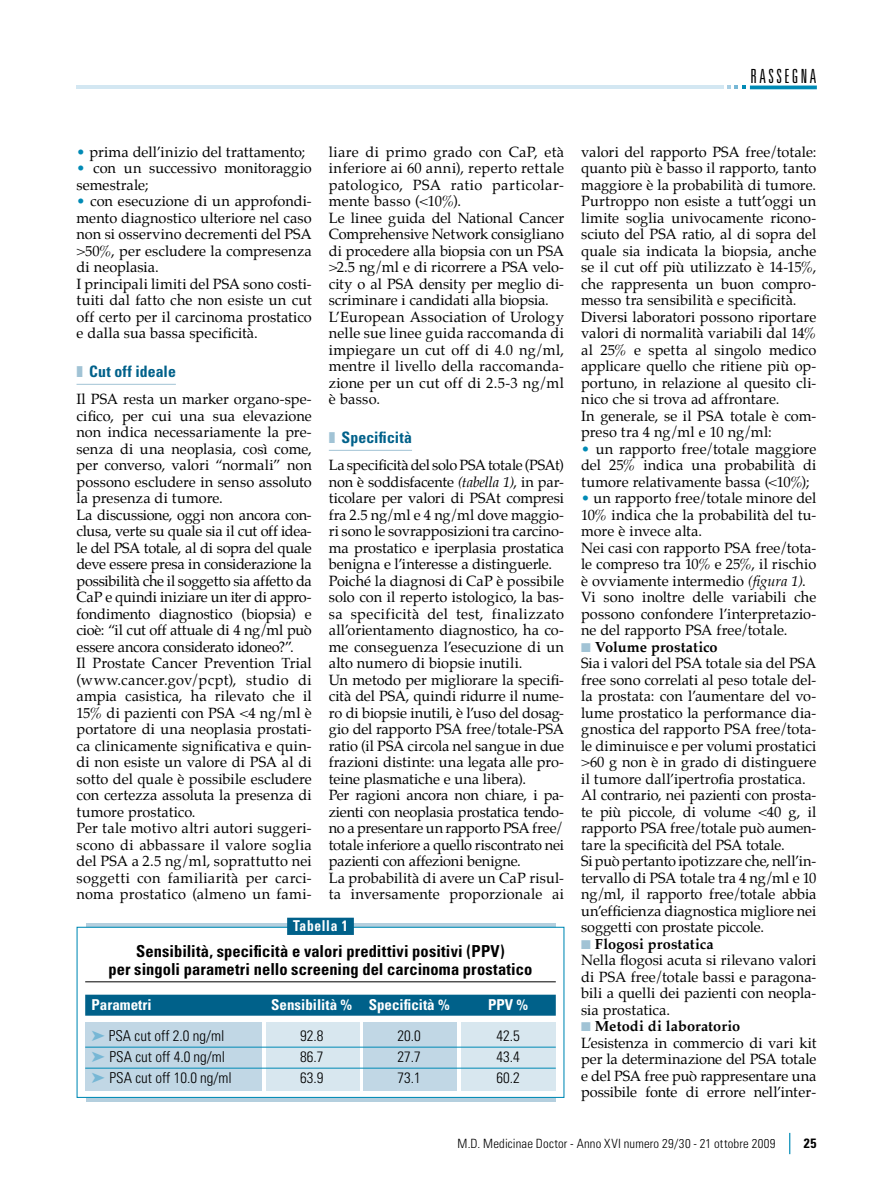
<style>
.page{position:relative;width:893px;height:1191px;background:#fff}
.page>*{position:absolute;margin:0;border:0;box-sizing:border-box;transform-origin:0 0}
.t1{font:300 ultra-condensed 19.5px "Univers";letter-spacing:.13em;color:#000}
.t2{font:700 condensed 16.5px/18px "Univers";letter-spacing:.005em;color:#000;text-align:center}
.t3{font:700 condensed 15.75px "Univers";letter-spacing:.005em;color:#00618a}
.t4{font:300 condensed 15px "Univers";color:#000}
.t5{font:700 condensed 15px "Univers";color:#fff}
.t6{font:700 condensed 15px "Univers";letter-spacing:.05em;color:#fff;scale:.9 1}
.t7{font:14.55px/16.5px "Palatino";color:#000}
.t8{font:700 condensed 13.5px "Univers";color:#000}
.t9{font:300 condensed 12.75px "Univers";letter-spacing:.015em;color:#000}
.s1{color:#008ab5}
.s2{color:#a1c3d5}
.s3{font-style:italic}
.s4{color:#77b7d5}
.s5{font-weight:700}
</style>
<div class="page">
<hr style="left:750px;top:86px;width:67px;height:3px;background:#008ab5">
<svg style="left:727px;top:86px;width:19px;height:3px"></svg>
<hr style="left:77px;top:86px;width:647px;height:3px;background:#d3e7f2">
<svg style="left:789px;top:1132px;width:1px;height:22px"></svg>
<hr style="left:77px;top:384px;width:99px;height:1px;background:#a1c3d5">
<hr style="left:329px;top:450px;width:83px;height:1px;background:#a1c3d5">
<div style="left:86px;top:923px;width:469px;height:178px;background:#b4cfde"></div>
<div style="left:77px;top:926px;width:487px;height:172px;background:#fff;border:1px solid #008ab5"></div>
<div style="left:461px;top:1022px;width:95px;height:68px;background:#d8e7ef"></div>
<div style="left:364px;top:1022px;width:93px;height:68px;background:#c1d7e5"></div>
<div style="left:266px;top:1022px;width:93px;height:68px;background:#d8e7ef"></div>
<div style="left:85px;top:1022px;width:176px;height:68px;background:#c1d7e5"></div>
<div style="left:287px;top:917px;width:67px;height:18px;background:#00618a"></div>
<hr style="left:85px;top:981px;width:471px;height:1px;background:#000">
<div style="left:85px;top:994px;width:471px;height:21px;background:#00618a"></div>
<hr style="left:85px;top:1046px;width:471px;height:1px;background:#008ab5">
<hr style="left:85px;top:1067px;width:471px;height:1px;background:#008ab5">
<h1 class="t1" style="left:750px;top:66px;width:68px">RASSEGNA</h1>
<p class="t7" style="left:77px;top:145px;width:230px"><span class="s1">•</span> prima dell’inizio del trattamento;</p>
<p class="t7" style="left:77px;top:161px;width:237px"><span class="s1">•</span> con un successivo monitoraggio semestrale;</p>
<p class="t7" style="left:77px;top:194px;width:237px"><span class="s1">•</span> con esecuzione di un approfondi&shy;mento diagnostico ulteriore nel caso non si osservino decrementi del PSA &gt;50%, per escludere la compresenza di neoplasia.<br>I principali limiti del PSA sono costi&shy;tuiti dal fatto che non esiste un cut off certo per il carcinoma prostatico e dalla sua bassa specificità.</p>
<p class="t3" style="left:77px;top:362px;width:101px"><span class="s2">❚</span> Cut off ideale</p>
<p class="t7" style="left:77px;top:392px;width:237px">Il PSA resta un marker organo-spe&shy;cifico, per cui una sua elevazione non indica necessariamente la pre&shy;senza di una neoplasia, così come, per converso, valori “normali” non possono escludere in senso assoluto la presenza di tumore.<br>La discussione, oggi non ancora con&shy;clusa, verte su quale sia il cut off idea&shy;le del PSA totale, al di sopra del quale deve essere presa in considerazione la possibilità che il soggetto sia affetto da CaP e quindi iniziare un iter di appro&shy;fondimento diagnostico (biopsia) e cioè: “il cut off attuale di 4 ng/ml può essere ancora considerato idoneo?”.<br>Il Prostate Cancer Prevention Trial (www.cancer.gov/pcpt), studio di ampia casistica, ha rilevato che il 15% di pazienti con PSA &lt;4 ng/ml è portatore di una neoplasia prostati&shy;ca clinicamente significativa e quin&shy;di non esiste un valore di PSA al di sotto del quale è possibile escludere con certezza assoluta la presenza di tumore prostatico.<br>Per tale motivo altri autori suggeri&shy;scono di abbassare il valore soglia del PSA a 2.5 ng/ml, soprattutto nei soggetti con familiarità per carci&shy;noma prostatico (almeno un fami-</p>
<p class="t7" style="left:329px;top:145px;width:237px">liare di primo grado con CaP, età inferiore ai 60 anni), reperto rettale patologico, PSA ratio particolar&shy;mente basso (&lt;10%).<br>Le linee guida del National Cancer<br>Comprehensive Network consigliano di procedere alla biopsia con un PSA &gt;2.5 ng/ml e di ricorrere a PSA velo&shy;city o al PSA density per meglio di&shy;scriminare i candidati alla biopsia.<br>L’European Association of Urology nelle sue linee guida raccomanda di impiegare un cut off di 4.0 ng/ml, mentre il livello della raccomanda&shy;zione per un cut off di 2.5-3 ng/ml è basso.</p>
<p class="t3" style="left:329px;top:428px;width:85px"><span class="s2">❚</span> Specificità</p>
<p class="t7" style="left:329px;top:458px;width:237px">La specificità del solo PSA totale (PSAt) non è soddisfacente <span class="s3">(tabella 1)</span>, in par&shy;ticolare per valori di PSAt compresi fra 2.5 ng/ml e 4 ng/ml dove maggio&shy;ri sono le sovrapposizioni tra carcino&shy;ma prostatico e iperplasia prostatica benigna e l’interesse a distinguerle.<br>Poiché la diagnosi di CaP è possibile solo con il reperto istologico, la bas&shy;sa specificità del test, finalizzato all’orientamento diagnostico, ha co&shy;me conseguenza l’esecuzione di un alto numero di biopsie inutili.<br>Un metodo per migliorare la specifi&shy;cità del PSA, quindi ridurre il nume&shy;ro di biopsie inutili, è l’uso del dosag&shy;gio del rapporto PSA free/totale-PSA ratio (il PSA circola nel sangue in due frazioni distinte: una legata alle pro&shy;teine plasmatiche e una libera).<br>Per ragioni ancora non chiare, i pa&shy;zienti con neoplasia prostatica tendo&shy;no a presentare un rapporto PSA free/ totale inferiore a quello riscontrato nei pazienti con affezioni benigne.<br>La probabilità di avere un CaP risul&shy;ta inversamente proporzionale ai</p>
<p class="t6" style="left:293px;top:916px;width:62px">Tabella 1</p>
<p class="t2" style="left:109px;top:942px;width:425px">Sensibilità, specificità e valori predittivi positivi (PPV)<br>per singoli parametri nello screening del carcinoma prostatico</p>
<p class="t5" style="left:92px;top:995px;width:61px">Parametri</p>
<p class="t5" style="left:271px;top:995px;width:180px">Sensibilità % Specificità %</p>
<p class="t5" style="left:488px;top:995px;width:42px">PPV %</p>
<p class="t4" style="left:92px;top:1027px;width:134px"><span class="s4">➤</span> PSA cut off 2.0 ng/ml</p>
<p class="t4" style="left:300px;top:1027px;width:25px">92.8</p>
<p class="t4" style="left:398px;top:1027px;width:25px">20.0</p>
<p class="t4" style="left:497px;top:1027px;width:25px">42.5</p>
<p class="t4" style="left:92px;top:1048px;width:135px"><span class="s4">➤</span> PSA cut off 4.0 ng/ml</p>
<p class="t4" style="left:300px;top:1048px;width:25px">86.7</p>
<p class="t4" style="left:398px;top:1048px;width:25px">27.7</p>
<p class="t4" style="left:497px;top:1048px;width:25px">43.4</p>
<p class="t4" style="left:92px;top:1069px;width:142px"><span class="s4">➤</span> PSA cut off 10.0 ng/ml</p>
<p class="t4" style="left:300px;top:1069px;width:25px">63.9</p>
<p class="t4" style="left:398px;top:1069px;width:25px">73.1</p>
<p class="t4" style="left:497px;top:1069px;width:25px">60.2</p>
<p class="t7" style="left:581px;top:145px;width:237px">valori del rapporto PSA free/totale: quanto più è basso il rapporto, tanto maggiore è la probabilità di tumore.<br>Purtroppo non esiste a tutt’oggi un limite soglia univocamente ricono&shy;sciuto del PSA ratio, al di sopra del quale sia indicata la biopsia, anche se il cut off più utilizzato è 14-15%, che rappresenta un buon compro&shy;messo tra sensibilità e specificità.<br>Diversi laboratori possono riportare valori di normalità variabili dal 14% al 25% e spetta al singolo medico applicare quello che ritiene più op&shy;portuno, in relazione al quesito cli&shy;nico che si trova ad affrontare.<br>In generale, se il PSA totale è com&shy;preso tra 4 ng/ml e 10 ng/ml:</p>
<p class="t7" style="left:581px;top:442px;width:237px;text-align:justify"><span class="s1">•</span> un rapporto free/totale maggiore del 25% indica una probabilità di tumore relativamente bassa (&lt;10%);</p>
<p class="t7" style="left:581px;top:491px;width:237px"><span class="s1">•</span> un rapporto free/totale minore del 10% indica che la probabilità del tu&shy;more è invece alta.<br>Nei casi con rapporto PSA free/tota&shy;le compreso tra 10% e 25%, il rischio è ovviamente intermedio <span class="s3">(figura 1)</span>.<br>Vi sono inoltre delle variabili che possono confondere l’interpretazio&shy;ne del rapporto PSA free/totale.</p>
<p class="t7" style="left:581px;top:640px;width:237px"><span class="s2">■</span> <span class="s5">Volume prostatico<br></span>Sia i valori del PSA totale sia del PSA free sono correlati al peso totale del&shy;la prostata: con l’aumentare del vo&shy;lume prostatico la performance dia&shy;gnostica del rapporto PSA free/tota&shy;le diminuisce e per volumi prostatici &gt;60 g non è in grado di distinguere il tumore dall’ipertrofia prostatica.<br>Al contrario, nei pazienti con prosta&shy;te più piccole, di volume &lt;40 g, il rapporto PSA free/totale può aumen&shy;tare la specificità del PSA totale.<br>Si può pertanto ipotizzare che, nell’in&shy;tervallo di PSA totale tra 4 ng/ml e 10 ng/ml, il rapporto free/totale abbia un’efficienza diagnostica migliore nei soggetti con prostate piccole.</p>
<p class="t7" style="left:581px;top:937px;width:237px"><span class="s2">■</span> <span class="s5">Flogosi prostatica<br></span>Nella flogosi acuta si rilevano valori di PSA free/totale bassi e paragona&shy;bili a quelli dei pazienti con neopla&shy;sia prostatica.</p>
<p class="t7" style="left:581px;top:1019px;width:237px"><span class="s2">■</span> <span class="s5">Metodi di laboratorio<br></span>L’esistenza in commercio di vari kit per la determinazione del PSA totale e del PSA free può rappresentare una possibile fonte di errore nell’inter-</p>
<p class="t9" style="left:458px;top:1136px;width:319px">M.D. Medicinae Doctor - Anno XVI numero 29/30 - 21 ottobre 2009</p>
<p class="t8" style="left:804px;top:1135px;width:14px">25</p>
</div>
